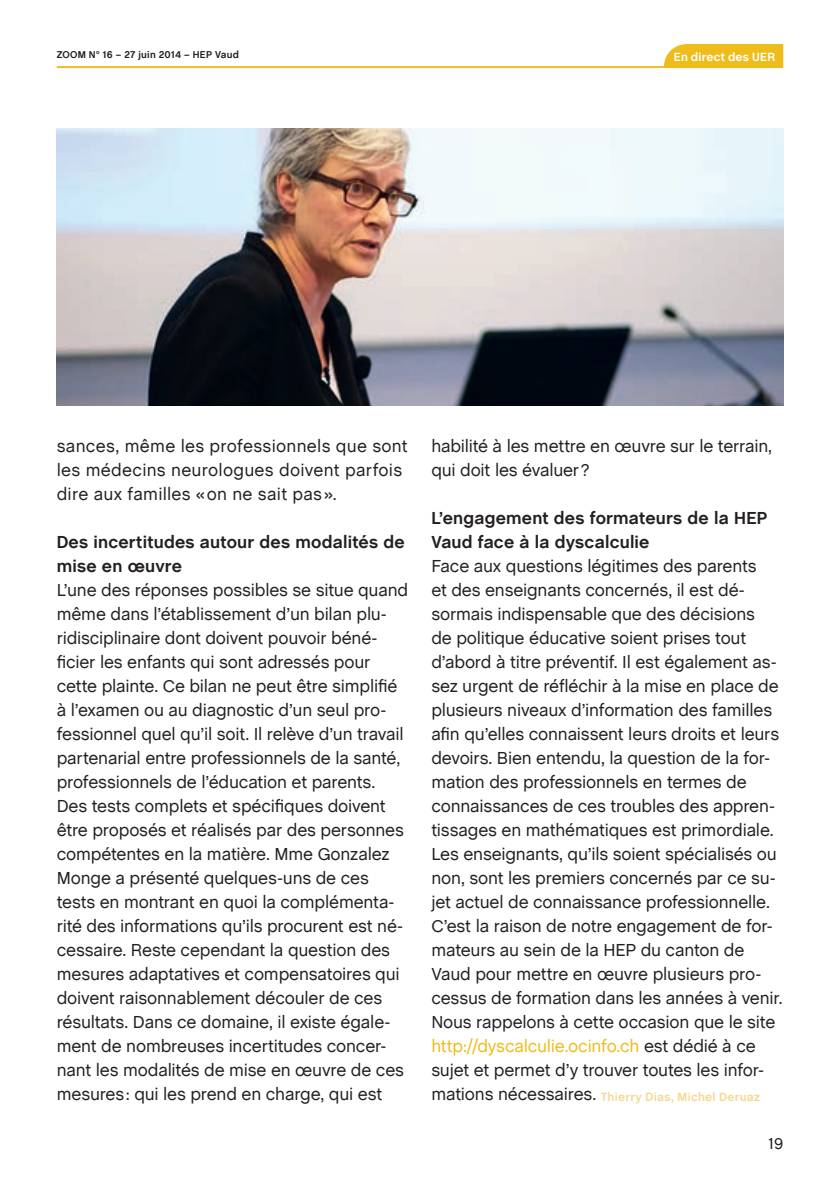
<style>
.page{position:relative;width:840px;height:1191px;background:#fff}
.page>*{position:absolute;margin:0;border:0;box-sizing:border-box;transform-origin:0 0}
.t1{font:17.6px/24px "Chalet Book TT";letter-spacing:-.01em;color:#231f20}
.t2{font:17.6px/24px "Chalet Book TT";letter-spacing:.015em;color:#231f20}
.t3{font:700 17.6px/24px "Chalet Book TT";letter-spacing:.01em;color:#231f20}
.t4{font:16px "Chalet Book TT";color:#231f20}
.t5{font:700 12px "Chalet Book TT";letter-spacing:.025em;color:#f6d991}
.t6{font:700 12px "Chalet Book TT";letter-spacing:.015em;color:#fff}
.t7{font:700 10px "Chalet Book TT";letter-spacing:.02em;color:#231f20}
.s1{color:#eebc1b}
.s2{font-weight:400;font-size:17.6px;color:#231f20}
</style>
<div class="page">
<svg style="left:57px;top:44px;width:725px;height:24px"></svg>
<img style="left:57px;top:128px;width:725px;height:277px">
<p class="t7" style="left:57px;top:48px;width:184px">ZOOM N<sup>o</sup> 16 – 27 juin 2014 – HEP Vaud</p>
<p class="t6" style="left:673px;top:50px;width:103px">En direct des UER</p>
<p class="t2" style="left:57px;top:434px;width:352px">sances, même les professionnels que sont les médecins neurologues doivent parfois dire aux familles «on ne sait pas ».</p>
<p class="t3" style="left:57px;top:530px;width:349px">Des incertitudes autour des modalités de mise en œuvre</p>
<p class="t1" style="left:57px;top:578px;width:353px">L’une des réponses possibles se situe quand même dans l’établissement d’un bilan plu&shy;ridisciplinaire dont doivent pouvoir béné&shy;ficier les enfants qui sont adressés pour cette plainte. Ce bilan ne peut être simplifié à l’examen ou au diagnostic d’un seul pro&shy;fessionnel quel qu’il soit. Il relève d’un travail partenarial entre professionnels de la santé, professionnels de l’éducation et parents.<br>Des tests complets et spécifiques doivent être proposés et réalisés par des personnes compétentes en la matière. Mme Gonzalez Monge a présenté quelques-uns de ces tests en montrant en quoi la complémenta&shy;rité des informations qu’ils procurent est né&shy;cessaire. Reste cependant la question des mesures adaptatives et compensatoires qui doivent raisonnablement découler de ces résultats. Dans ce domaine, il existe égale&shy;ment de nombreuses incertitudes concer&shy;nant les modalités de mise en œuvre de ces mesures: qui les prend en charge, qui est</p>
<p class="t1" style="left:431px;top:434px;width:342px">habilité à les mettre en œuvre sur le terrain, qui doit les évaluer?</p>
<p class="t3" style="left:431px;top:506px;width:337px">L’engagement des formateurs de la HEP<br>Vaud face à la dyscalculie</p>
<p class="t1" style="left:431px;top:554px;width:352px">Face aux questions légitimes des parents<br>et des enseignants concernés, il est dé&shy;sormais indispensable que des décisions<br>de politique éducative soient prises tout d’abord à titre préventif. Il est également as&shy;sez urgent de réfléchir à la mise en place de plusieurs niveaux d’information des familles afin qu’elles connaissent leurs droits et leurs devoirs. Bien entendu, la question de la for&shy;mation des professionnels en termes de connaissances de ces troubles des appren&shy;tissages en mathématiques est primordiale.<br>Les enseignants, qu’ils soient spécialisés ou non, sont les premiers concernés par ce su&shy;jet actuel de connaissance professionnelle.<br>C’est la raison de notre engagement de for&shy;mateurs au sein de la HEP du canton de Vaud pour mettre en œuvre plusieurs pro&shy;cessus de formation dans les années à venir.<br>Nous rappelons à cette occasion que le site <span class="s1">http://dyscalculie.ocinfo.ch</span> est dédié à ce sujet et permet d’y trouver toutes les infor-</p>
<p class="t5" style="left:431px;top:1089px;width:330px"><span class="s2">mations nécessaires.</span> Thierry Dias, Michel Deruaz</p>
<p class="t4" style="left:768px;top:1133px;width:16px">19</p>
</div>
